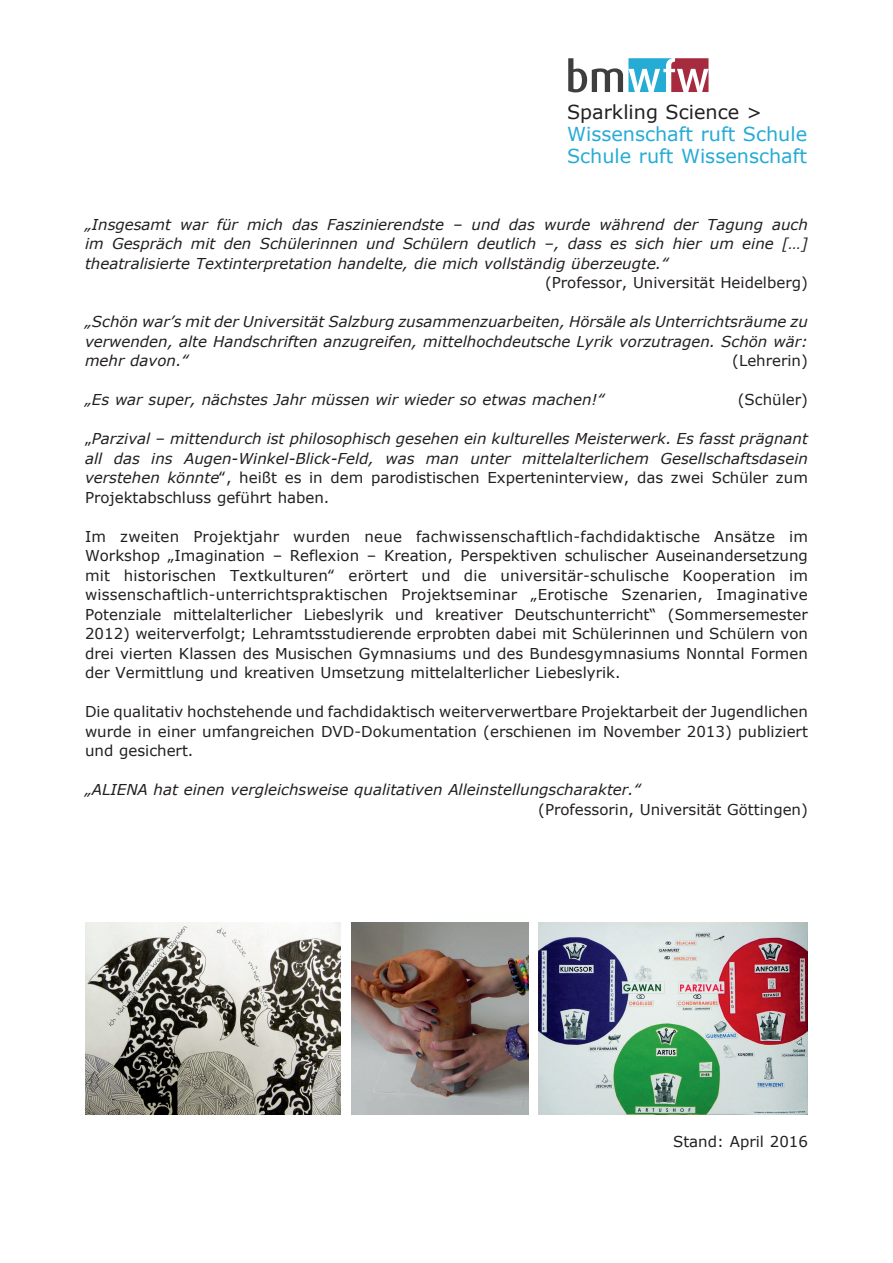
<style>
.page{position:relative;width:893px;height:1263px;background:#fff}
.page>*{position:absolute;margin:0;border:0;box-sizing:border-box;transform-origin:0 0}
.t1{font:19.2px/21.8px "Verdana";color:#26abd5}
.t2{font:19.2px "Verdana";color:#231f20}
.t3{font:15px/19.5px "Verdana";color:#231f20;text-align:justify}
.t4{font:italic 15px/19.5px "Verdana";color:#231f20;text-align:justify}
.s1{font-style:normal}
</style>
<div class="page">
<svg style="left:568px;top:58px;width:140px;height:34px"></svg>
<img style="left:351px;top:923px;width:177px;height:191px">
<img style="left:539px;top:923px;width:268px;height:191px">
<img style="left:85px;top:923px;width:255px;height:191px">
<p class="t2" style="left:567px;top:99px;width:197px">Sparkling Science &gt;</p>
<p class="t1" style="left:567px;top:123px;width:242px">Wissenschaft ruft Schule<br>Schule ruft Wissenschaft</p>
<p class="t4" style="left:85px;top:214px;width:724px">„Insgesamt war für mich das Faszinierendste – und das wurde während der Tagung auch im Gespräch mit den Schülerinnen und Schülern deutlich –, dass es sich hier um eine […] theatralisierte Textinterpretation handelte, die mich vollständig überzeugte.‟</p>
<p class="t3" style="left:545px;top:273px;width:264px">(Professor, Universität Heidelberg)</p>
<p class="t4" style="left:85px;top:312px;width:724px">„Schön war’s mit der Universität Salzburg zusammenzuarbeiten, Hörsäle als Unterrichtsräume zu verwenden, alte Handschriften anzugreifen, mittelhochdeutsche Lyrik vorzutragen. Schön wär: mehr davon.‟</p>
<p class="t3" style="left:732px;top:351px;width:77px">(Lehrerin)</p>
<p class="t4" style="left:85px;top:390px;width:521px">„Es war super, nächstes Jahr müssen wir wieder so etwas machen!‟</p>
<p class="t3" style="left:738px;top:390px;width:72px">(Schüler)</p>
<p class="t4" style="left:85px;top:429px;width:724px"><span class="s1">„</span>Parzival – mittendurch ist philosophisch gesehen ein kulturelles Meisterwerk. Es fasst prägnant all das ins Augen-Winkel-Blick-Feld, was man unter mittelalterlichem Gesellschaftsdasein verstehen könnte<span class="s1">‟, heißt es in dem parodistischen Experteninterview, das zwei Schüler zum Projektabschluss geführt haben.</span></p>
<p class="t3" style="left:85px;top:526px;width:724px">Im zweiten Projektjahr wurden neue fachwissenschaftlich-fachdidaktische Ansätze im Workshop „Imagination – Reflexion – Kreation, Perspektiven schulischer Auseinandersetzung mit historischen Textkulturen‟ erörtert und die universitär-schulische Kooperation im wissenschaftlich-unterrichtspraktischen Projektseminar „Erotische Szenarien, Imaginative Potenziale mittelalterlicher Liebeslyrik und kreativer Deutschunterricht“ (Sommersemester 2012) weiterverfolgt; Lehramtsstudierende erprobten dabei mit Schülerinnen und Schülern von drei vierten Klassen des Musischen Gymnasiums und des Bundesgymnasiums Nonntal Formen der Vermittlung und kreativen Umsetzung mittelalterlicher Liebeslyrik.</p>
<p class="t3" style="left:85px;top:702px;width:724px">Die qualitativ hochstehende und fachdidaktisch weiterverwertbare Projektarbeit der Jugendlichen wurde in einer umfangreichen DVD-Dokumentation (erschienen im November 2013) publiziert und gesichert.</p>
<p class="t4" style="left:85px;top:780px;width:557px">„ALIENA hat einen vergleichsweise qualitativen Alleinstellungscharakter.‟</p>
<p class="t3" style="left:538px;top:799px;width:271px">(Professorin, Universität Göttingen)</p>
<p class="t3" style="left:673px;top:1131px;width:136px">Stand: April 2016</p>
</div>
